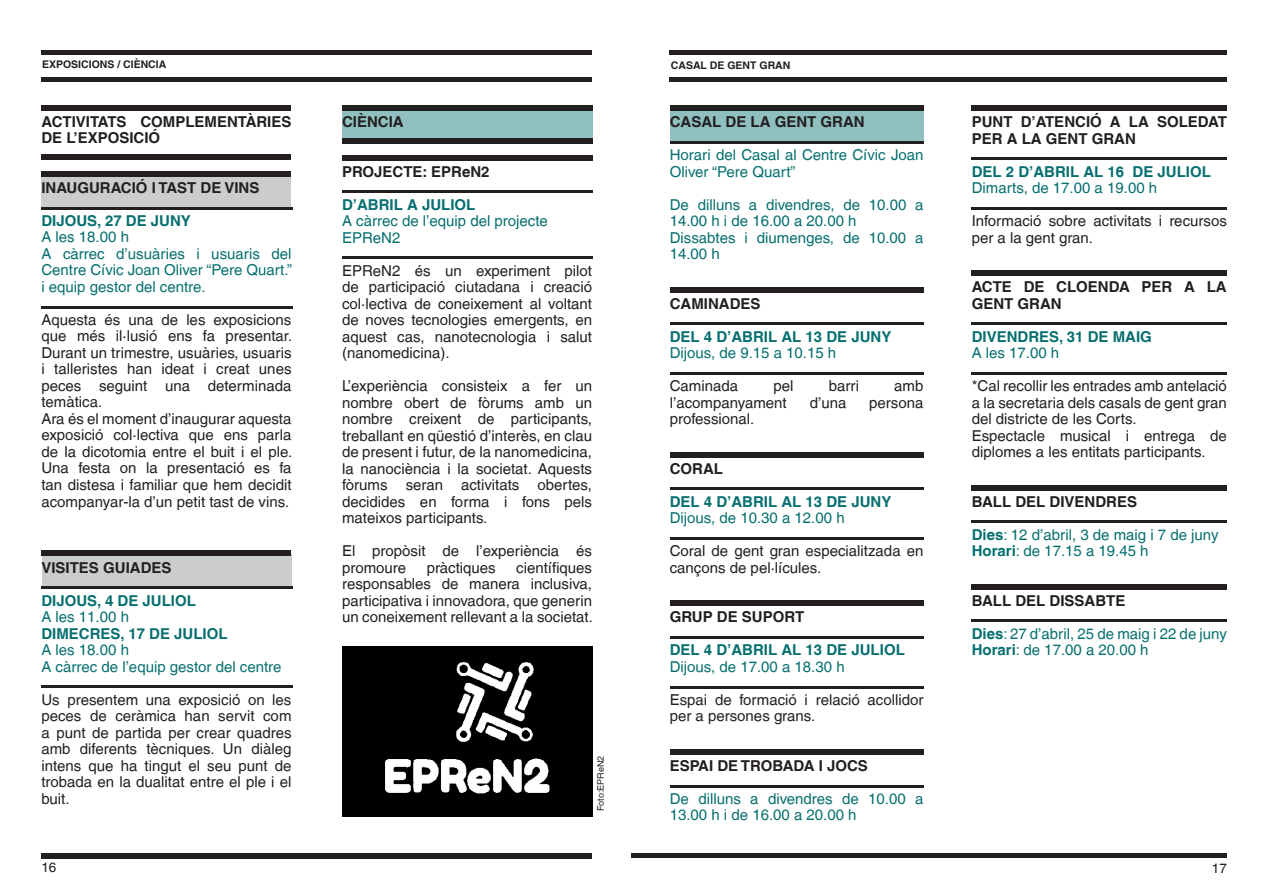
<style>
.page{position:relative;width:1263px;height:893px;background:#fff}
.page>*{position:absolute;margin:0;border:0;box-sizing:border-box;transform-origin:0 0}
.t1{font:15px/16.5px "Helvetica LT";color:#231f20;text-align:justify}
.t2{font:15px/16.5px "Helvetica LT";color:#076f6f}
.t3{font:700 15px/16.5px "Helvetica LT";color:#231f20}
.t4{font:700 15px "Helvetica LT";color:#076f6f}
.t5{font:13.5px "Helvetica LT";color:#231f20}
.t6{font:700 10.5px "Helvetica LT";color:#231f20}
.t7{font:9px "Helvetica LT";color:#231f20}
.s1{font-weight:700}
</style>
<div class="page">
<div style="left:41px;top:853px;width:551px;height:5px;background:#231f20"></div>
<div style="left:42px;top:553px;width:250px;height:35px;background:#cbccce"></div>
<div style="left:41px;top:172px;width:250px;height:36px;background:#cbccce"></div>
<div style="left:670px;top:107px;width:253px;height:35px;background:#8fbfbf"></div>
<div style="left:342px;top:106px;width:250px;height:36px;background:#8fbfbf"></div>
<div style="left:41px;top:77px;width:551px;height:5px;background:#231f20"></div>
<div style="left:41px;top:50px;width:551px;height:5px;background:#231f20"></div>
<div style="left:670px;top:77px;width:557px;height:5px;background:#231f20"></div>
<div style="left:670px;top:50px;width:557px;height:5px;background:#231f20"></div>
<div style="left:631px;top:853px;width:596px;height:5px;background:#231f20"></div>
<div style="left:41px;top:105px;width:250px;height:5px;background:#231f20"></div>
<div style="left:41px;top:155px;width:250px;height:5px;background:#231f20"></div>
<div style="left:41px;top:171px;width:250px;height:5px;background:#231f20"></div>
<hr style="left:41px;top:207px;width:252px;height:2px;background:#231f20">
<hr style="left:41px;top:306px;width:252px;height:2px;background:#231f20">
<div style="left:41px;top:551px;width:250px;height:5px;background:#231f20"></div>
<hr style="left:41px;top:586px;width:252px;height:3px;background:#231f20">
<hr style="left:41px;top:685px;width:252px;height:3px;background:#231f20">
<div style="left:342px;top:105px;width:250px;height:6px;background:#231f20"></div>
<div style="left:342px;top:138px;width:250px;height:6px;background:#231f20"></div>
<div style="left:342px;top:155px;width:250px;height:5px;background:#231f20"></div>
<hr style="left:342px;top:191px;width:250px;height:2px;background:#231f20">
<hr style="left:342px;top:257px;width:250px;height:2px;background:#231f20">
<div style="left:670px;top:105px;width:253px;height:6px;background:#231f20"></div>
<hr style="left:670px;top:141px;width:253px;height:3px;background:#231f20">
<div style="left:670px;top:287px;width:253px;height:5px;background:#231f20"></div>
<hr style="left:670px;top:323px;width:253px;height:2px;background:#231f20">
<hr style="left:670px;top:372px;width:253px;height:3px;background:#231f20">
<div style="left:670px;top:452px;width:253px;height:5px;background:#231f20"></div>
<hr style="left:670px;top:488px;width:253px;height:2px;background:#231f20">
<hr style="left:670px;top:537px;width:253px;height:3px;background:#231f20">
<div style="left:670px;top:600px;width:253px;height:6px;background:#231f20"></div>
<hr style="left:670px;top:636px;width:253px;height:3px;background:#231f20">
<hr style="left:670px;top:686px;width:253px;height:2px;background:#231f20">
<div style="left:670px;top:749px;width:253px;height:5px;background:#231f20"></div>
<hr style="left:670px;top:785px;width:253px;height:2px;background:#231f20">
<div style="left:972px;top:105px;width:255px;height:6px;background:#231f20"></div>
<hr style="left:972px;top:158px;width:255px;height:2px;background:#231f20">
<hr style="left:972px;top:207px;width:255px;height:3px;background:#231f20">
<div style="left:972px;top:270px;width:255px;height:6px;background:#231f20"></div>
<hr style="left:972px;top:323px;width:255px;height:2px;background:#231f20">
<hr style="left:972px;top:372px;width:255px;height:3px;background:#231f20">
<div style="left:972px;top:485px;width:255px;height:5px;background:#231f20"></div>
<hr style="left:972px;top:521px;width:255px;height:2px;background:#231f20">
<div style="left:972px;top:584px;width:255px;height:5px;background:#231f20"></div>
<hr style="left:972px;top:620px;width:255px;height:2px;background:#231f20">
<img style="left:342px;top:646px;width:250px;height:170px">
<p class="t6" style="left:42px;top:58px;width:126px">EXPOSICIONS / CIÈNCIA</p>
<p class="t6" style="left:671px;top:59px;width:121px">CASAL DE GENT GRAN</p>
<p class="t3" style="left:41px;top:113px;width:252px">ACTIVITATS COMPLEMENTÀRIES<br>DE L’EXPOSICIÓ</p>
<p class="t3" style="left:41px;top:179px;width:219px">INAUGURACIÓ I TAST DE VINS</p>
<p class="t4" style="left:41px;top:212px;width:151px">DIJOUS, 27 DE JUNY</p>
<p class="t2" style="left:41px;top:229px;width:89px">A les 18.00 h</p>
<p class="t2" style="left:41px;top:245px;width:252px;text-align:justify">A càrrec d’usuàries i usuaris del Centre Cívic Joan Oliver “Pere Quart.” i equip gestor del centre.</p>
<p class="t1" style="left:41px;top:311px;width:252px">Aquesta és una de les exposicions que més il·lusió ens fa presentar.<br>Durant un trimestre, usuàries, usuaris i talleristes han ideat i creat unes peces seguint una determinada temàtica.</p>
<p class="t1" style="left:41px;top:410px;width:252px">Ara és el moment d’inaugurar aquesta exposició col·lectiva que ens parla de la dicotomia entre el buit i el ple.<br>Una festa on la presentació es fa tan distesa i familiar que hem decidit acompanyar-la d’un petit tast de vins.</p>
<p class="t3" style="left:41px;top:559px;width:132px">VISITES GUIADES</p>
<p class="t4" style="left:41px;top:591px;width:156px">DIJOUS, 4 DE JULIOL</p>
<p class="t2" style="left:41px;top:608px;width:89px">A les 11.00 h</p>
<p class="t4" style="left:41px;top:624px;width:188px">DIMECRES, 17 DE JULIOL</p>
<p class="t2" style="left:41px;top:641px;width:89px">A les 18.00 h</p>
<p class="t2" style="left:41px;top:658px;width:242px">A càrrec de l’equip gestor del centre</p>
<p class="t1" style="left:41px;top:691px;width:252px">Us presentem una exposició on les peces de ceràmica han servit com a punt de partida per crear quadres amb diferents tècniques. Un diàleg intens que ha tingut el seu punt de trobada en la dualitat entre el ple i el buit.</p>
<p class="t5" style="left:41px;top:860px;width:17px">16</p>
<p class="t3" style="left:342px;top:113px;width:63px">CIÈNCIA</p>
<p class="t3" style="left:342px;top:163px;width:149px">PROJECTE: EPReN2</p>
<p class="t4" style="left:342px;top:195px;width:135px">D’ABRIL A JULIOL</p>
<p class="t2" style="left:342px;top:213px;width:207px">A càrrec de l’equip del projecte<br>EPReN2</p>
<p class="t1" style="left:342px;top:262px;width:252px">EPReN2 és un experiment pilot de participació ciutadana i creació col·lectiva de coneixement al voltant de noves tecnologies emergents, en aquest cas, nanotecnologia i salut (nanomedicina).</p>
<p class="t1" style="left:342px;top:378px;width:252px">L’experiència consisteix a fer un nombre obert de fòrums amb un nombre creixent de participants, treballant en qüestió d’interès, en clau de present i futur, de la nanomedicina, la nanociència i la societat. Aquests fòrums seran activitats obertes, decidides en forma i fons pels mateixos participants.</p>
<p class="t1" style="left:342px;top:543px;width:252px">El propòsit de l’experiència és promoure</p>
<p class="t1" style="left:342px;top:559px;width:252px;text-indent:174px">científiques responsables de manera inclusiva, participativa i innovadora, que generin un coneixement rellevant a la societat.</p>
<p class="t1" style="left:427px;top:559px;width:71px">pràctiques</p>
<p class="t7" style="left:595px;top:811px;width:57px;rotate:-90deg">Foto:EPReN2</p>
<p class="t3" style="left:670px;top:113px;width:196px">CASAL DE LA GENT GRAN</p>
<p class="t2" style="left:670px;top:147px;width:255px">Horari del Casal al Centre Cívic Joan<br>Oliver “Pere Quart”</p>
<p class="t2" style="left:670px;top:196px;width:255px">De dilluns a divendres, de 10.00 a<br>14.00 h i de 16.00 a 20.00 h</p>
<p class="t2" style="left:670px;top:229px;width:255px">Dissabtes i diumenges, de 10.00 a<br>14.00 h</p>
<p class="t3" style="left:670px;top:295px;width:92px">CAMINADES</p>
<p class="t4" style="left:670px;top:327px;width:223px">DEL 4 D’ABRIL AL 13 DE JUNY</p>
<p class="t2" style="left:670px;top:345px;width:168px">Dijous, de 9.15 a 10.15 h</p>
<p class="t1" style="left:670px;top:378px;width:70px">Caminada</p>
<p class="t1" style="left:773px;top:378px;width:22px">pel</p>
<p class="t1" style="left:829px;top:378px;width:32px">barri</p>
<p class="t1" style="left:894px;top:378px;width:31px">amb</p>
<p class="t1" style="left:670px;top:394px;width:119px">l’acompanyament</p>
<p class="t1" style="left:810px;top:394px;width:38px">d’una</p>
<p class="t1" style="left:869px;top:394px;width:56px">persona</p>
<p class="t1" style="left:670px;top:411px;width:86px">professional.</p>
<p class="t3" style="left:670px;top:460px;width:55px">CORAL</p>
<p class="t4" style="left:670px;top:492px;width:223px">DEL 4 D’ABRIL AL 13 DE JUNY</p>
<p class="t2" style="left:670px;top:510px;width:176px">Dijous, de 10.30 a 12.00 h</p>
<p class="t1" style="left:670px;top:543px;width:255px">Coral de gent gran especialitzada en cançons de pel·lícules.</p>
<p class="t3" style="left:670px;top:608px;width:136px">GRUP DE SUPORT</p>
<p class="t4" style="left:670px;top:641px;width:237px">DEL 4 D’ABRIL AL 13 DE JULIOL</p>
<p class="t2" style="left:670px;top:658px;width:176px">Dijous, de 17.00 a 18.30 h</p>
<p class="t1" style="left:670px;top:691px;width:255px">Espai de formació i relació acollidor per a persones grans.</p>
<p class="t3" style="left:670px;top:757px;width:200px">ESPAI DE TROBADA I JOCS</p>
<p class="t2" style="left:670px;top:790px;width:255px">De dilluns a divendres de 10.00 a<br>13.00 h i de 16.00 a 20.00 h</p>
<p class="t3" style="left:972px;top:113px;width:257px">PUNT D’ATENCIÓ A LA SOLEDAT<br>PER A LA GENT GRAN</p>
<p class="t4" style="left:972px;top:162px;width:241px">DEL 2 D’ABRIL AL 16 DE JULIOL</p>
<p class="t2" style="left:972px;top:180px;width:187px">Dimarts, de 17.00 a 19.00 h</p>
<p class="t1" style="left:972px;top:213px;width:257px">Informació sobre activitats i recursos per a la gent gran.</p>
<p class="t3" style="left:972px;top:278px;width:257px">ACTE DE CLOENDA PER A LA<br>GENT GRAN</p>
<p class="t4" style="left:972px;top:327px;width:182px">DIVENDRES, 31 DE MAIG</p>
<p class="t2" style="left:972px;top:345px;width:89px">A les 17.00 h</p>
<p class="t1" style="left:972px;top:378px;width:257px">*Cal recollir les entrades amb antelació a la secretaria dels casals de gent gran del districte de les Corts.</p>
<p class="t1" style="left:972px;top:427px;width:257px">Espectacle musical i entrega de diplomes a les entitats participants.</p>
<p class="t3" style="left:972px;top:493px;width:167px">BALL DEL DIVENDRES</p>
<p class="t2" style="left:972px;top:526px;width:248px"><span class="s1">Dies</span>: 12 d’abril, 3 de maig i 7 de juny</p>
<p class="t2" style="left:972px;top:543px;width:178px"><span class="s1">Horari</span>: de 17.15 a 19.45 h</p>
<p class="t3" style="left:972px;top:592px;width:155px">BALL DEL DISSABTE</p>
<p class="t2" style="left:972px;top:625px;width:257px"><span class="s1">Dies</span>: 27 d’abril, 25 de maig i 22 de juny</p>
<p class="t2" style="left:972px;top:642px;width:178px"><span class="s1">Horari</span>: de 17.00 a 20.00 h</p>
<p class="t5" style="left:1212px;top:860px;width:17px">17</p>
</div>
